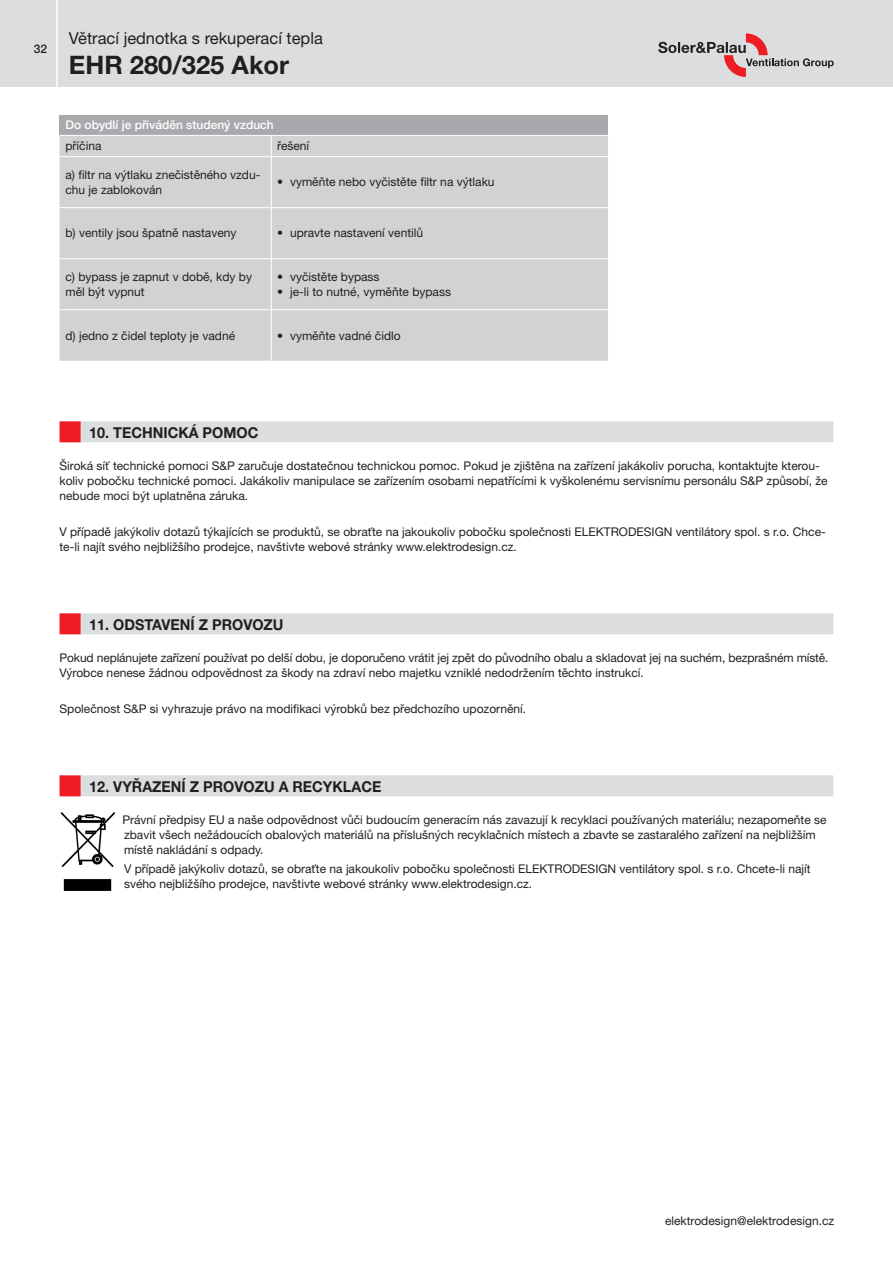
<style>
.page{position:relative;width:893px;height:1263px;background:#fff}
.page>*{position:absolute;margin:0;border:0;box-sizing:border-box;transform-origin:0 0}
.t1{font:700 25.5px "Helvetica Neue LT Pro";color:#231f20}
.t2{font:16.5px "Helvetica Neue LT Pro";color:#231f20}
.t3{font:700 15px "Helvetica Neue LT Pro";color:#231f20;scale:.96 1}
.t4{font:12px/15px "Helvetica Neue LT Pro";color:#231f20}
.t5{font:500 12px "Helvetica Neue LT Pro";color:#fff}
.t6{font:500 12px "Helvetica Neue LT Pro";color:#231f20}
</style>
<div class="page">
<div style="left:0;top:0;width:893px;height:87px;background:#dcdddf"></div>
<hr style="left:56px;top:0;width:2px;height:89px;background:#fff">
<svg style="left:658px;top:33px;width:176px;height:44px"></svg>
<div style="left:60px;top:115px;width:548px;height:20px;background:#a8a9ad"></div>
<div style="left:60px;top:136px;width:548px;height:225px;background:#d1d2d4"></div>
<svg style="left:271px;top:136px;width:1px;height:20px"></svg>
<hr style="left:60px;top:156px;width:211px;height:1px;background:#fff">
<hr style="left:271px;top:156px;width:337px;height:1px;background:#fff">
<hr style="left:271px;top:157px;width:1px;height:50px;background:#fff">
<hr style="left:60px;top:207px;width:211px;height:1px;background:#fff">
<hr style="left:271px;top:207px;width:337px;height:1px;background:#fff">
<hr style="left:271px;top:208px;width:1px;height:50px;background:#fff">
<hr style="left:60px;top:258px;width:211px;height:1px;background:#fff">
<hr style="left:271px;top:258px;width:337px;height:1px;background:#fff">
<hr style="left:271px;top:259px;width:1px;height:50px;background:#fff">
<hr style="left:60px;top:309px;width:211px;height:1px;background:#fff">
<hr style="left:271px;top:309px;width:337px;height:1px;background:#fff">
<hr style="left:271px;top:310px;width:1px;height:51px;background:#fff">
<div style="left:60px;top:421px;width:21px;height:21px;background:#ee1d23"></div>
<div style="left:81px;top:421px;width:752px;height:21px;background:#dcdddf"></div>
<div style="left:60px;top:613px;width:21px;height:21px;background:#ee1d23"></div>
<div style="left:81px;top:613px;width:752px;height:21px;background:#dcdddf"></div>
<div style="left:60px;top:775px;width:21px;height:21px;background:#ee1d23"></div>
<div style="left:81px;top:775px;width:752px;height:21px;background:#dcdddf"></div>
<img style="left:60px;top:812px;width:56px;height:79px">
<p class="t6" style="left:34px;top:41px;width:15px">32</p>
<h2 class="t2" style="left:69px;top:28px;width:255px">Větrací jednotka s rekuperací tepla</h2>
<h1 class="t1" style="left:69px;top:49px;width:222px">EHR 280/325 Akor</h1>
<p class="t5" style="left:66px;top:118px;width:210px">Do obydlí je přiváděn studený vzduch</p>
<p class="t4" style="left:66px;top:138px;width:37px">příčina</p>
<p class="t4" style="left:277px;top:138px;width:34px">řešení</p>
<p class="t4" style="left:66px;top:167px;width:196px;line-height:14.4px">a) filtr na výtlaku znečistěného vzdu&shy;chu je zablokován</p>
<p class="t4" style="left:277px;top:174px;width:219px">• vyměňte nebo vyčistěte filtr na výtlaku</p>
<p class="t4" style="left:66px;top:225px;width:172px">b) ventily jsou špatně nastaveny</p>
<p class="t4" style="left:277px;top:225px;width:147px">• upravte nastavení ventilů</p>
<p class="t4" style="left:66px;top:270px;width:188px;line-height:14.4px">c) bypass je zapnut v době, kdy by měl být vypnut</p>
<p class="t4" style="left:277px;top:269px;width:104px">• vyčistěte bypass</p>
<p class="t4" style="left:277px;top:284px;width:175px">• je-li to nutné, vyměňte bypass</p>
<p class="t4" style="left:66px;top:327px;width:171px">d) jedno z čidel teploty je vadné</p>
<p class="t4" style="left:277px;top:327px;width:125px">• vyměňte vadné čidlo</p>
<p class="t3" style="left:89px;top:423px;width:178px">10. TECHNICKÁ POMOC</p>
<p class="t4" style="left:60px;top:458px;width:770px">Široká síť technické pomoci S&amp;P zaručuje dostatečnou technickou pomoc. Pokud je zjištěna na zařízení jakákoliv porucha, kontaktujte kterou&shy;koliv pobočku technické pomoci. Jakákoliv manipulace se zařízením osobami nepatřícími k vyškolenému servisnímu personálu S&amp;P způsobí, že nebude moci být uplatněna záruka.</p>
<p class="t4" style="left:60px;top:524px;width:768px">V případě jakýkoliv dotazů týkajících se produktů, se obraťte na jakoukoliv pobočku společnosti ELEKTRODESIGN ventilátory spol. s r.o. Chce&shy;te-li najít svého nejbližšího prodejce, navštivte webové stránky www.elektrodesign.cz.</p>
<p class="t3" style="left:89px;top:615px;width:204px">11. ODSTAVENÍ Z PROVOZU</p>
<p class="t4" style="left:60px;top:650px;width:770px">Pokud neplánujete zařízení používat po delší dobu, je doporučeno vrátit jej zpět do původního obalu a skladovat jej na suchém, bezprašném místě.<br>Výrobce nenese žádnou odpovědnost za škody na zdraví nebo majetku vzniklé nedodržením těchto instrukcí.</p>
<p class="t4" style="left:60px;top:701px;width:468px">Společnost S&amp;P si vyhrazuje právo na modifikaci výrobků bez předchozího upozornění.</p>
<p class="t3" style="left:89px;top:777px;width:306px">12. VYŘAZENÍ Z PROVOZU A RECYKLACE</p>
<p class="t4" style="left:122px;top:812px;width:706px">Právní předpisy EU a naše odpovědnost vůči budoucím generacím nás zavazují k recyklaci používaných materiálu; nezapomeňte se zbavit všech nežádoucích obalových materiálů na příslušných recyklačních místech a zbavte se zastaralého zařízení na nejbližším místě nakládání s odpady.</p>
<p class="t4" style="left:124px;top:861px;width:688px">V případě jakýkoliv dotazů, se obraťte na jakoukoliv pobočku společnosti ELEKTRODESIGN ventilátory spol. s r.o. Chcete-li najít svého nejbližšího prodejce, navštivte webové stránky www.elektrodesign.cz.</p>
<p class="t4" style="left:665px;top:1213px;width:171px">elektrodesign@elektrodesign.cz</p>
</div>
